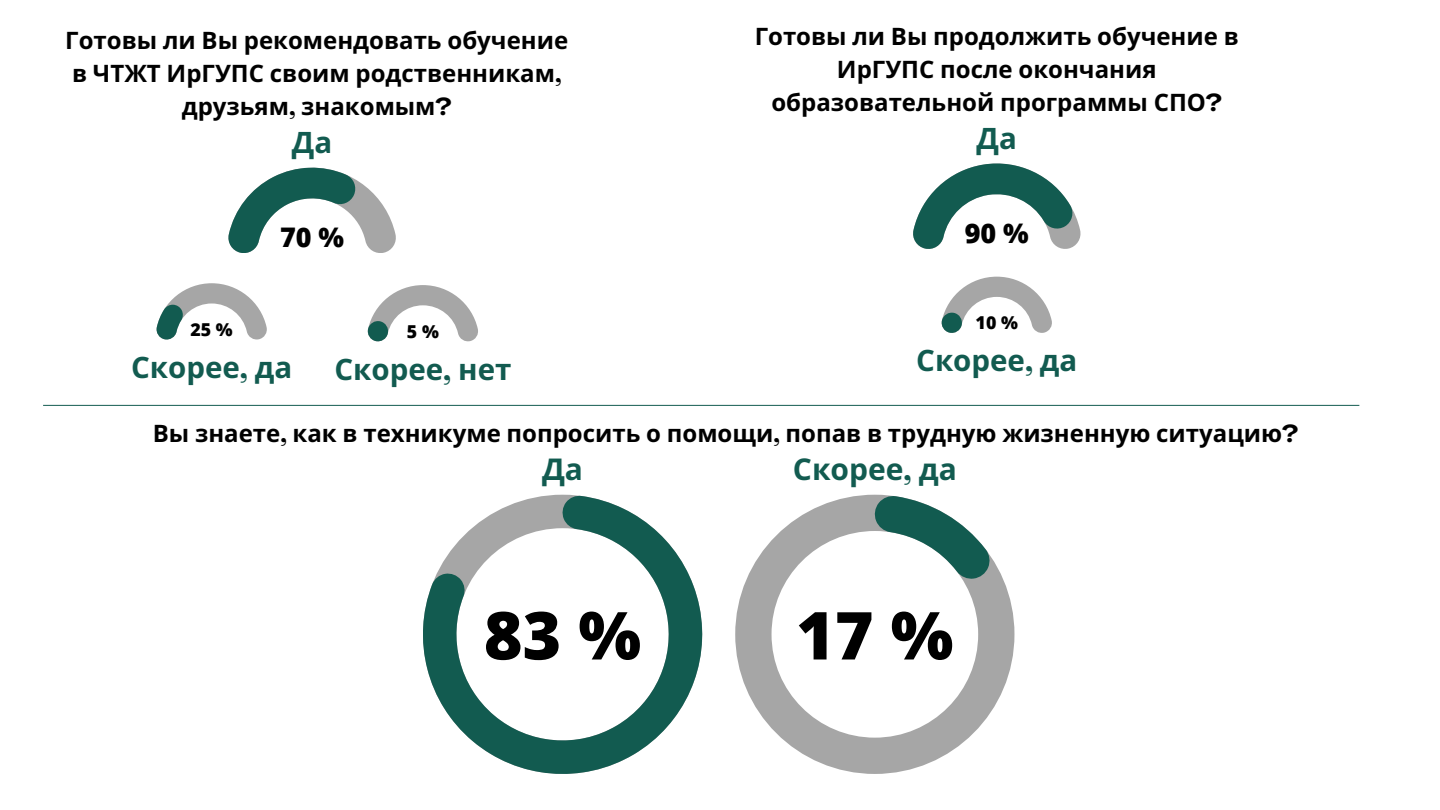
<style>
.page{position:relative;width:1440px;height:810px;background:#fff}
.page>*{position:absolute;margin:0;border:0;box-sizing:border-box;transform-origin:0 0}
.t1{font:800 66.2px "Open Sans";color:#000}
.t2{font:700 30px "Noto Sans";color:#125b50}
.t3{font:700 29.5px "Noto Sans";color:#125b50}
.t4{font:800 27px "Open Sans";color:#000}
.t5{font:700 24px/33px "Noto Sans";color:#000;text-align:center}
.t6{font:800 17.8px "Open Sans";color:#000}
.s1{font-family:"Agrandir";font-stretch:expanded}
</style>
<div class="page">
<hr style="left:43px;top:405px;width:1316px;height:1px;background:#125b50">
<svg style="left:423px;top:495px;width:279px;height:279px"></svg>
<svg style="left:228px;top:168px;width:168px;height:85px"></svg>
<svg style="left:156px;top:283px;width:111px;height:57px"></svg>
<svg style="left:913px;top:164px;width:168px;height:85px"></svg>
<svg style="left:735px;top:495px;width:279px;height:279px"></svg>
<svg style="left:874px;top:495px;width:117px;height:84px"></svg>
<svg style="left:367px;top:285px;width:111px;height:56px"></svg>
<svg style="left:941px;top:277px;width:111px;height:56px"></svg>
<p class="t5" style="left:65px;top:24px;width:504px">Готовы ли Вы рекомендовать обучение в ЧТЖТ ИрГУПС своим родственникам<span class="s1">, </span>друзьям<span class="s1">,</span> знакомым<span class="s1">?</span></p>
<p class="t3" style="left:292px;top:122px;width:42px">Да</p>
<p class="t4" style="left:280px;top:219px;width:66px">70 %</p>
<p class="t6" style="left:191px;top:317px;width:44px">25 %</p>
<p class="t3" style="left:131px;top:347px;width:163px">Скорее<span class="s1">,</span> да</p>
<p class="t6" style="left:407px;top:319px;width:33px">5 %</p>
<p class="t3" style="left:334px;top:348px;width:179px">Скорее<span class="s1">,</span> нет</p>
<p class="t5" style="left:755px;top:19px;width:486px">Готовы ли Вы продолжить обучение в<br>ИрГУПС после окончания образовательной программы СПО<span class="s1">?</span></p>
<p class="t3" style="left:977px;top:117px;width:42px">Да</p>
<p class="t4" style="left:965px;top:214px;width:66px">90 %</p>
<p class="t6" style="left:976px;top:310px;width:44px">10 %</p>
<p class="t3" style="left:916px;top:340px;width:163px">Скорее<span class="s1">,</span> да</p>
<p class="t5" style="left:153px;top:417px;width:1147px">Вы знаете<span class="s1">,</span> как в техникуме попросить о помощи<span class="s1">,</span> попав в трудную жизненную ситуацию<span class="s1">?</span></p>
<p class="t2" style="left:542px;top:448px;width:43px">Да</p>
<p class="t1" style="left:484px;top:589px;width:159px">83 %</p>
<p class="t2" style="left:793px;top:448px;width:165px">Скорее<span class="s1">,</span> да</p>
<p class="t1" style="left:796px;top:589px;width:159px">17 %</p>
</div>
